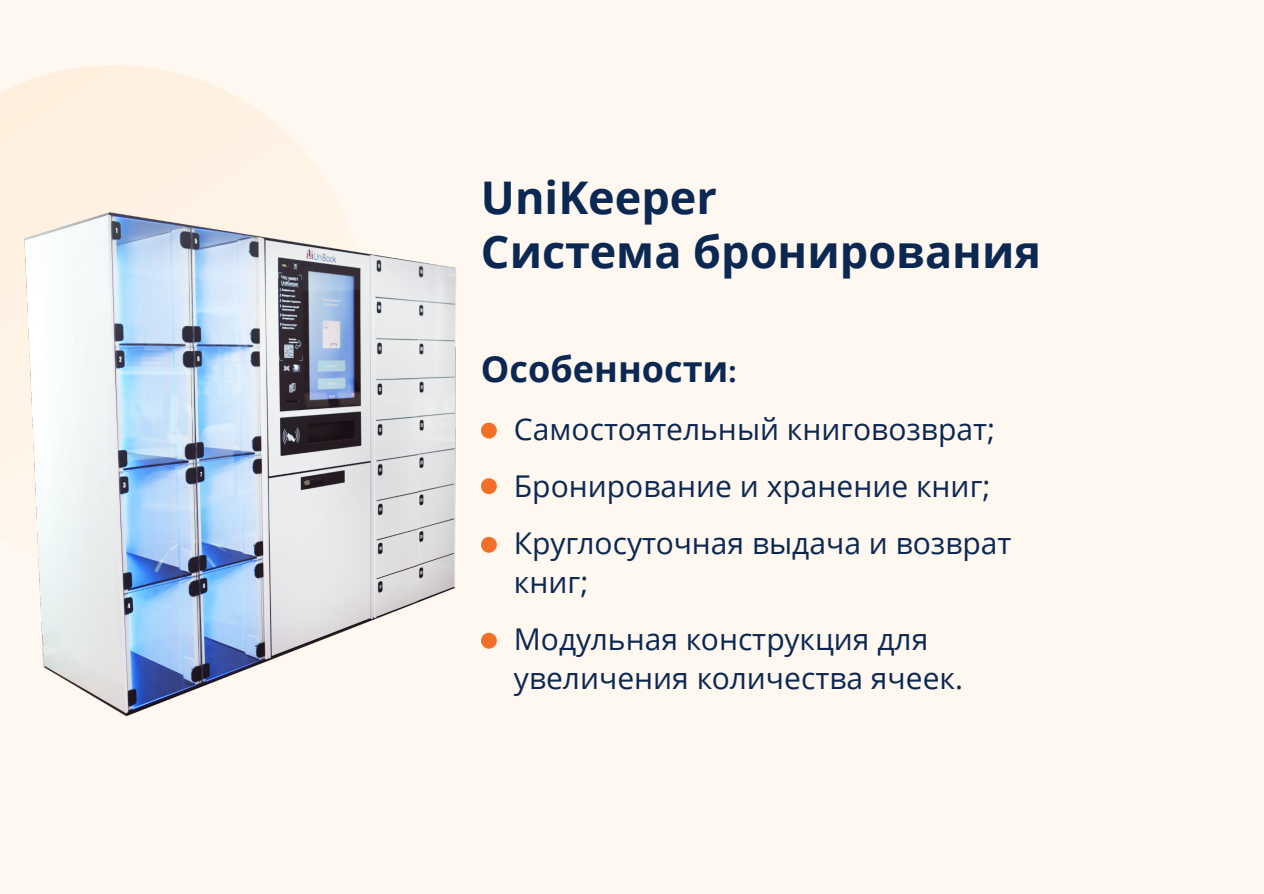
<style>
.page{position:relative;width:1264px;height:894px;background:#fff}
.page>*{position:absolute;margin:0;border:0;box-sizing:border-box;transform-origin:0 0}
.t1{font:700 45px/54px "Open Sans";color:#0b2852}
.t2{font:700 36px "Open Sans";color:#0b2852}
.t3{font:30px/57px "Open Sans";color:#0b2852}
.s1{font-size:28.5px}
</style>
<div class="page">
<div style="left:0;top:0;width:1263px;height:893px;background:#fff8f0"></div>
<svg style="left:0;top:65px;width:307px;height:296px"></svg>
<div style="left:481px;top:422px;width:16px;height:16px;background:#f36e27;border-radius:50%"></div>
<div style="left:481px;top:478px;width:16px;height:16px;background:#f36e27;border-radius:50%"></div>
<div style="left:481px;top:536px;width:16px;height:16px;background:#f36e27;border-radius:50%"></div>
<div style="left:481px;top:632px;width:16px;height:16px;background:#f36e27;border-radius:50%"></div>
<img style="left:24px;top:194px;width:432px;height:523px">
<h1 class="t1" style="left:481px;top:175px;width:561px">UniKeeper<br>Система бронирования</h1>
<p class="t2" style="left:481px;top:354px;width:257px">Особенности<span class="s1">:</span></p>
<p class="t3" style="left:514px;top:403px;width:499px">Самостоятельный книговозврат;<br>Бронирование и хранение книг;<br>Круглосуточная выдача и возврат</p>
<p class="t3" style="left:514px;top:556px;width:416px">книг;<br>Модульная конструкция для</p>
<p class="t3" style="left:514px;top:652px;width:450px">увеличения количества ячеек.</p>
</div>
